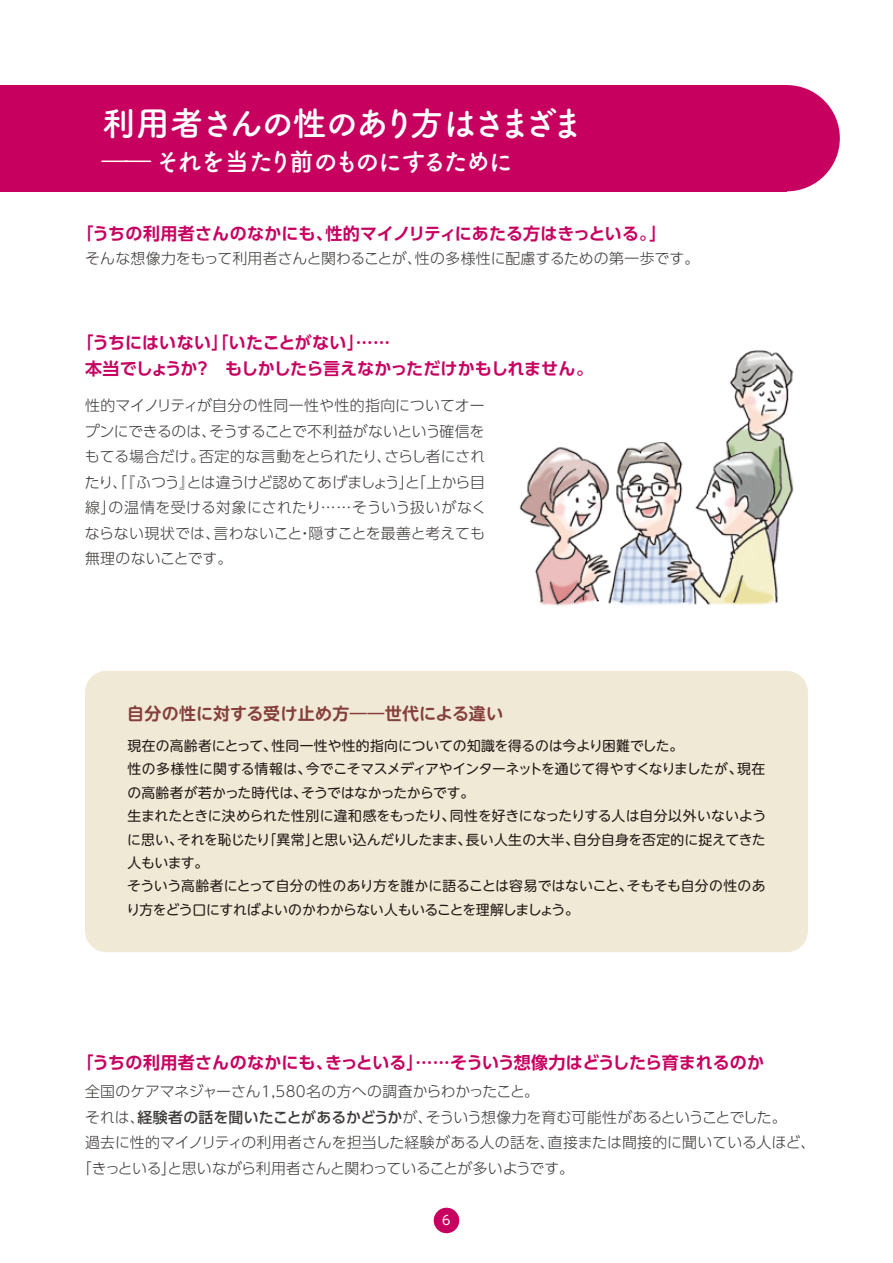
<style>
.page{position:relative;width:893px;height:1263px;background:#fff}
.page>*{position:absolute;margin:0;border:0;box-sizing:border-box;transform-origin:0 0}
.t1{font:700 34.05px "Tsuku A Rd Gothic";letter-spacing:-.12em;color:#fff}
.t2{font:700 25.5px "Tsuku A Rd Gothic";letter-spacing:-.12em;color:#fff}
.t3{font:700 16.95px/25.5px "UD Shin Go Pro De";color:#c70060}
.t4{font:700 16.95px "UD Shin M Go Pro De";letter-spacing:.005em;color:#86403c}
.t5{font:300 14.85px/25.5px "UD Shin Go Pro";letter-spacing:-.005em;color:#3e3a39;text-align:justify}
.t6{font:300 14.85px "UD Shin Go Pro";letter-spacing:-.025em;color:#3e3a39}
.t7{font:13.8px/23.4px "UD Shin M Go Pro";letter-spacing:-.01em;color:#221815}
.t8{font:12.75px "UD Shin Go Pro";color:#fff}
.s1{font-weight:500}
</style>
<div class="page">
<div style="left:0;top:85px;width:787px;height:106px;background:#c70060"></div>
<div style="left:733px;top:85px;width:107px;height:106px;background:#c70060;border-radius:50%"></div>
<div style="left:85px;top:671px;width:723px;height:281px;background:#f0e9d6;border-radius:21px"></div>
<img style="left:519px;top:350px;width:275px;height:256px">
<div style="left:434px;top:1208px;width:25px;height:25px;background:#c70060;border-radius:50%"></div>
<h1 class="t1" style="left:102px;top:96px;width:484px">利用者さんの性のあり方はさまざま</h1>
<h2 class="t2" style="left:102px;top:141px;width:413px">―― それを当たり前のものにするために</h2>
<p class="t3" style="left:76px;top:221px;width:592px">「うちの利用者さんのなかにも、性的マイノリティにあたる方はきっといる。」</p>
<p class="t5" style="left:85px;top:245px;width:616px">そんな想像力をもって利用者さんと関わることが、性の多様性に配慮するための第一歩です。</p>
<p class="t3" style="left:85px;top:330px;width:509px;text-indent:-9px">「うちにはいない」「いたことがない」……<br>本当でしょうか？　もしかしたら言えなかっただけかもしれません。</p>
<p class="t5" style="left:85px;top:392px;width:403px">性的マイノリティが自分の性同一性や性的指向についてオープンにできるのは、そうすることで不利益がないという確信をもてる場合だけ。否定的な言動をとられたり、さらし者にされたり、「『ふつう』とは違うけど認めてあげましょう」と「上から目線」の温情を受ける対象にされたり……そういう扱いがなくならない現状では、言わないこと・隠すことを最善と考えても無理のないことです。</p>
<p class="t4" style="left:127px;top:700px;width:377px">自分の性に対する受け止め方――世代による違い</p>
<p class="t7" style="left:126px;top:733px;width:641px">現在の高齢者にとって、性同一性や性的指向についての知識を得るのは今より困難でした。<br>性の多様性に関する情報は、今でこそマスメディアやインターネットを通じて得やすくなりましたが、現在の高齢者が若かった時代は、そうではなかったからです。<br>生まれたときに決められた性別に違和感をもったり、同性を好きになったりする人は自分以外いないように思い、それを恥じたり「異常」と思い込んだりしたまま、長い人生の大半、自分自身を否定的に捉えてきた人もいます。<br>そういう高齢者にとって自分の性のあり方を誰かに語ることは容易ではないこと、そもそも自分の性のあり方をどう口にすればよいのかわからない人もいることを理解しましょう。</p>
<p class="t3" style="left:76px;top:1049px;width:689px">「うちの利用者さんのなかにも、きっといる」……そういう想像力はどうしたら育まれるのか</p>
<p class="t5" style="left:85px;top:1078px;width:456px">全国のケアマネジャーさん1,580名の方への調査からわかったこと。</p>
<p class="t6" style="left:85px;top:1105px;width:703px">それは、<span class="s1">経験者の話を聞いたことがあるかどうか</span>が、そういう想像力を育む可能性があるということでした。</p>
<p class="t5" style="left:85px;top:1129px;width:732px">過去に性的マイノリティの利用者さんを担当した経験がある人の話を、直接または間接的に聞いている人ほど、</p>
<p class="t5" style="left:77px;top:1155px;width:499px">「きっといる」と思いながら利用者さんと関わっていることが多いようです。</p>
<p class="t8" style="left:442px;top:1210px;width:10px">6</p>
</div>
